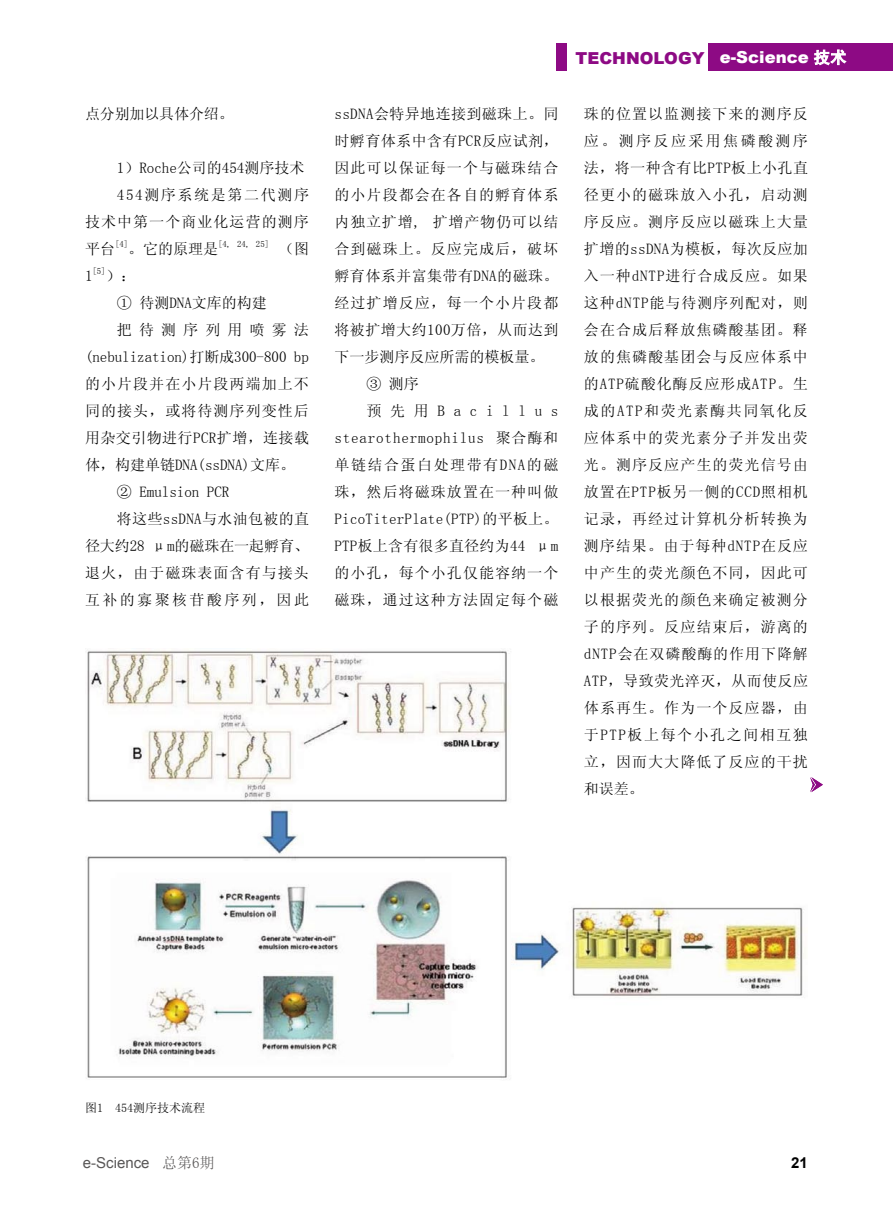
<style>
.page{position:relative;width:893px;height:1212px;background:#fff}
.page>*{position:absolute;margin:0;border:0;box-sizing:border-box;transform-origin:0 0}
.t1{font:900 16.5px "Arial";color:#8d0a84}
.t2{font:15px/27px "Sim Sun";letter-spacing:.055em;color:#000;text-align:justify}
.t3{font:15px "Sim Sun";color:#000}
.t4{font:15px "Sim Sun";letter-spacing:.03em;color:#000}
.t5{font:15px "Sim Sun";letter-spacing:-.005em;color:#000}
.t6{font:15px "Sim Sun";letter-spacing:.02em;color:#000}
.t7{font:15px "Sim Sun";letter-spacing:.025em;color:#000}
.t8{font:15px "Sim Sun";letter-spacing:.015em;color:#000}
.t9{font:15px "Sim Sun";letter-spacing:.1em;color:#000}
.t10{font:15px "Arial";color:#595757}
.t11{font:15px "Sim Sun";letter-spacing:.11em;color:#000}
.t12{font:15px "Sim Sun";letter-spacing:.16em;color:#000}
.t13{font:15px "Sim Sun";letter-spacing:.58em;color:#000}
.t14{font:15px "Sim Sun";letter-spacing:-.01em;color:#000}
.t15{font:15px "Sim Sun";letter-spacing:.475em;color:#000}
.t16{font:700 15px "Arial";color:#000}
.t17{font:12px "Sim Sun";color:#000}
.t18{font:8.7px "Sim Sun";color:#000}
.s1{color:#fff}
.s2{font-family:"Sim Hei";font-weight:400;color:#fff}
.s3{font-family:"Sim Sun"}
</style>
<div class="page">
<div style="left:709px;top:44px;width:184px;height:27px;background:#8d0a84"></div>
<svg style="left:813px;top:49px;width:34px;height:17px"></svg>
<div style="left:556px;top:44px;width:10px;height:27px;background:#8d0a84"></div>
<img style="left:87px;top:650px;width:716px;height:428px">
<svg style="left:810px;top:777px;width:13px;height:15px"></svg>
<p class="t14" style="left:85px;top:106px;width:150px">点分别加以具体介绍。</p>
<p class="t3" style="left:117px;top:160px;width:189px">1）Roche公司的454测序技术</p>
<p class="t11" style="left:117px;top:187px;width:194px">454测序系统是第二代测序</p>
<p class="t2" style="left:85px;top:208px;width:225px">技术中第一个商业化运营的测序</p>
<p class="t2" style="left:85px;top:235px;width:31px">平台</p>
<p class="t18" style="left:115px;top:240px;width:15px">[4]</p>
<p class="t2" style="left:128px;top:235px;width:91px">。它的原理是</p>
<p class="t18" style="left:218px;top:240px;width:52px">[4, 24, 25]</p>
<p class="t2" style="left:279px;top:235px;width:31px">（图</p>
<p class="t2" style="left:85px;top:262px;width:9px">1</p>
<p class="t18" style="left:93px;top:267px;width:15px">[5]</p>
<p class="t2" style="left:106px;top:262px;width:31px">）：</p>
<p class="t3" style="left:117px;top:295px;width:152px">① 待测DNA文库的构建</p>
<p class="t15" style="left:117px;top:322px;width:194px">把待测序列用喷雾法</p>
<p class="t5" style="left:85px;top:349px;width:225px">(nebulization)打断成300-800 bp</p>
<p class="t2" style="left:85px;top:370px;width:225px">的小片段并在小片段两端加上不</p>
<p class="t2" style="left:85px;top:397px;width:225px">同的接头，或将待测序列变性后</p>
<p class="t4" style="left:85px;top:430px;width:226px">用杂交引物进行PCR扩增，连接载</p>
<p class="t3" style="left:85px;top:457px;width:211px">体，构建单链DNA(ssDNA)文库。</p>
<p class="t3" style="left:117px;top:484px;width:114px">② Emulsion PCR</p>
<p class="t6" style="left:117px;top:511px;width:194px">将这些ssDNA与水油包被的直</p>
<p class="t5" style="left:85px;top:538px;width:225px">径大约28 μm的磁珠在一起孵育、</p>
<p class="t2" style="left:85px;top:559px;width:225px">退火，由于磁珠表面含有与接头</p>
<p class="t12" style="left:85px;top:592px;width:225px">互补的寡聚核苷酸序列，因此</p>
<p class="t7" style="left:334px;top:106px;width:225px">ssDNA会特异地连接到磁珠上。同</p>
<p class="t4" style="left:334px;top:133px;width:226px">时孵育体系中含有PCR反应试剂，</p>
<p class="t2" style="left:334px;top:154px;width:225px">因此可以保证每一个与磁珠结合</p>
<p class="t2" style="left:334px;top:181px;width:225px">的小片段都会在各自的孵育体系</p>
<p class="t2" style="left:334px;top:208px;width:225px">内独立扩增, 扩增产物仍可以结</p>
<p class="t2" style="left:334px;top:235px;width:225px">合到磁珠上。反应完成后，破坏</p>
<p class="t4" style="left:334px;top:268px;width:226px">孵育体系并富集带有DNA的磁珠。</p>
<p class="t2" style="left:334px;top:289px;width:225px">经过扩增反应，每一个小片段都</p>
<p class="t4" style="left:334px;top:322px;width:226px">将被扩增大约100万倍，从而达到</p>
<p class="t3" style="left:334px;top:349px;width:211px">下一步测序反应所需的模板量。</p>
<p class="t2" style="left:366px;top:370px;width:54px">③ 测序</p>
<p class="t13" style="left:366px;top:403px;width:193px">预先用Bacillus</p>
<p class="t2" style="left:334px;top:424px;width:225px">stearothermophilus 聚合酶和</p>
<p class="t9" style="left:334px;top:457px;width:225px">单链结合蛋白处理带有DNA的磁</p>
<p class="t2" style="left:334px;top:478px;width:225px">珠，然后将磁珠放置在一种叫做</p>
<p class="t6" style="left:334px;top:511px;width:226px">PicoTiterPlate(PTP)的平板上。</p>
<p class="t8" style="left:334px;top:538px;width:225px">PTP板上含有很多直径约为44 μm</p>
<p class="t2" style="left:334px;top:559px;width:225px">的小孔，每个小孔仅能容纳一个</p>
<p class="t2" style="left:334px;top:586px;width:225px">磁珠，通过这种方法固定每个磁</p>
<p class="t1" style="left:576px;top:46px;width:272px">TECHNOLOGY <span class="s1">e-Science</span> <span class="s2">技术</span></p>
<p class="t2" style="left:584px;top:100px;width:226px">珠的位置以监测接下来的测序反应。测序反应采用焦磷酸测序法，将一种含有比PTP板上小孔直径更小的磁珠放入小孔，启动测序反应。测序反应以磁珠上大量扩增的ssDNA为模板，每次反应加入一种dNTP进行合成反应。如果这种dNTP能与待测序列配对，则会在合成后释放焦磷酸基团。释放的焦磷酸基团会与反应体系中的ATP硫酸化酶反应形成ATP。生成的ATP和荧光素酶共同氧化反应体系中的荧光素分子并发出荧光。测序反应产生的荧光信号由放置在PTP板另一侧的CCD照相机记录，再经过计算机分析转换为测序结果。由于每种dNTP在反应中产生的荧光颜色不同，因此可以根据荧光的颜色来确定被测分子的序列。反应结束后，游离的dNTP会在双磷酸酶的作用下降解ATP，导致荧光淬灭，从而使反应体系再生。作为一个反应器，由于PTP板上每个小孔之间相互独立，因而大大降低了反应的干扰和误差。</p>
<p class="t17" style="left:85px;top:1101px;width:121px">图1 454测序技术流程</p>
<p class="t10" style="left:83px;top:1153px;width:133px">e-Science <span class="s3">总第6期</span></p>
<p class="t16" style="left:791px;top:1152px;width:18px">21</p>
</div>
